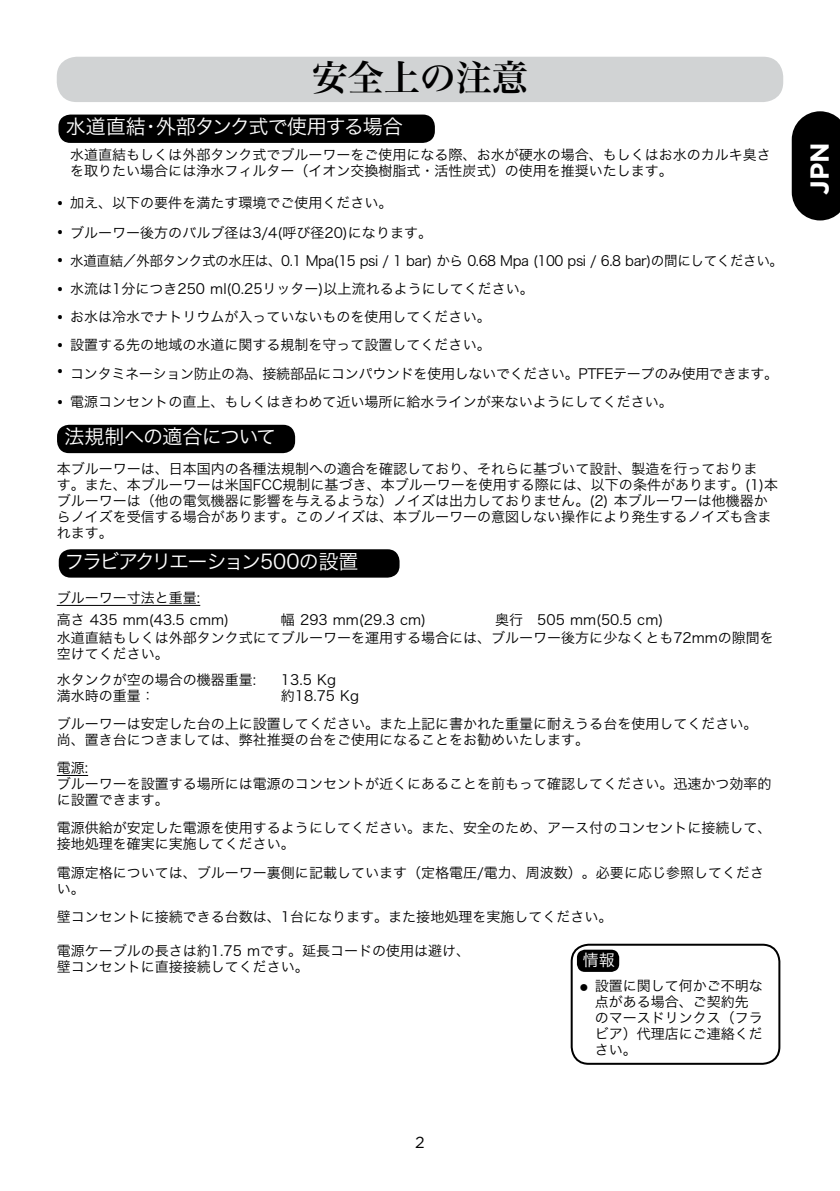
<style>
.page{position:relative;width:840px;height:1191px;background:#fff}
.page>*{position:absolute;margin:0;border:0;box-sizing:border-box;transform-origin:0 0}
.t1{font:36px "Hira Min Pro N W6";color:#000}
.t2{font:700 26px "Gotham";color:#fff}
.t3{font:20px "Hira Kaku Pro N W3";letter-spacing:-.05em;color:#fff}
.t4{font:20px "Hira Kaku Pro N W3";letter-spacing:-.075em;color:#fff}
.t5{font:20px "Hira Kaku Pro N W3";letter-spacing:-.03em;color:#fff}
.t6{font:16px "Hiragino Sans GB W3";color:#fff}
.t7{font:16px "Gotham";color:#000}
.t8{font:16px "Arial";color:#000}
.t9{font:14px/16px "Hira Kaku Pro N W3";color:#000}
.t10{font:700 14px/28.4px "Gotham";color:#000;text-align:justify;scale:.95 1}
</style>
<div class="page">
<hr style="left:57px;top:605px;width:143px;height:1px;background:#000">
<hr style="left:57px;top:775px;width:31px;height:1px;background:#000">
<svg style="left:791px;top:111px;width:48px;height:109px;background:#181818"></svg>
<div style="left:57px;top:57px;width:725px;height:45px;background:#d1d3d4;border-radius:20px"></div>
<div style="left:57px;top:425px;width:238px;height:28px;background:#000;border-radius:12px"></div>
<div style="left:59px;top:549px;width:340px;height:28px;background:#000;border-radius:12px"></div>
<div style="left:576px;top:949px;width:43px;height:23px;background:#000;border-radius:8px"></div>
<div style="left:570px;top:943px;width:210px;height:121px;border:2px solid #000;border-radius:17px"></div>
<div style="left:58px;top:115px;width:376px;height:28px;background:#000;border-radius:12px"></div>
<h1 class="t1" style="left:312px;top:46px;width:217px">安全上の注意</h1>
<h3 class="t3" style="left:66px;top:109px;width:338px">水道直結・外部タンク式で使用する場合</h3>
<p class="t10" style="left:57px;top:188px;width:9px">• • • • • •</p>
<p class="t10" style="left:57px;top:357px;width:9px">•</p>
<p class="t10" style="left:57px;top:388px;width:9px">•</p>
<p class="t9" style="left:70px;top:146px;width:702px">水道直結もしくは外部タンク式でブルーワーをご使用になる際、お水が硬水の場合、もしくはお水のカルキ臭さを取りたい場合には浄水フィルター（イオン交換樹脂式・活性炭式）の使用を推奨いたします。</p>
<p class="t9" style="left:70px;top:187px;width:363px;line-height:30px">加え、以下の要件を満たす環境でご使用ください。<br>ブルーワー後方のバルブ径は3/4(呼び径20)になります。</p>
<p class="t9" style="left:70px;top:246px;width:714px;line-height:28px">水道直結／外部タンク式の水圧は、0.1 Mpa(15 psi / 1 bar) から 0.68 Mpa (100 psi / 6.8 bar)の間にしてください。水流は1分につき250 ml(0.25リッター)以上流れるようにしてください。<br>お水は冷水でナトリウムが入っていないものを使用してください。<br>設置する先の地域の水道に関する規制を守って設置してください。<br>コンタミネーション防止の為、接続部品にコンパウンドを使用しないでください。PTFEテープのみ使用できます。電源コンセントの直上、もしくはきわめて近い場所に給水ラインが来ないようにしてください。</p>
<h3 class="t5" style="left:64px;top:419px;width:213px">法規制への適合について</h3>
<p class="t9" style="left:57px;top:459px;width:722px">本ブルーワーは、日本国内の各種法規制への適合を確認しており、それらに基づいて設計、製造を行っておりま<br>す。また、本ブルーワーは米国FCC規制に基づき、本ブルーワーを使用する際には、以下の条件があります。(1)本ブルーワーは（他の電気機器に影響を与えるような）ノイズは出力しておりません。(2) 本ブルーワーは他機器からノイズを受信する場合があります。このノイズは、本ブルーワーの意図しない操作により発生するノイズも含まれます。</p>
<h3 class="t4" style="left:65px;top:543px;width:295px">フラビアクリエーション500の設置</h3>
<p class="t9" style="left:57px;top:586px;width:174px;line-height:22px">ブルーワー寸法と重量:<br>高さ 435 mm(43.5 cmm)</p>
<p class="t9" style="left:57px;top:610px;width:718px;line-height:18px;text-indent:438px">奥行　505 mm(50.5 cm)<br>水道直結もしくは外部タンク式にてブルーワーを運用する場合には、ブルーワー後方に少なくとも72mmの隙間を</p>
<p class="t9" style="left:57px;top:640px;width:201px;line-height:26px">空けてください。<br>水タンクが空の場合の機器重量:</p>
<p class="t9" style="left:281px;top:611px;width:147px">幅 293 mm(29.3 cm)</p>
<p class="t9" style="left:281px;top:671px;width:56px">13.5 Kg</p>
<p class="t9" style="left:57px;top:687px;width:113px">満水時の重量：　</p>
<p class="t9" style="left:57px;top:681px;width:701px;line-height:28px;text-indent:224px">約18.75 Kg<br>ブルーワーは安定した台の上に設置してください。また上記に書かれた重量に耐えうる台を使用してください。</p>
<p class="t9" style="left:57px;top:725px;width:533px;line-height:28px">尚、置き台につきましては、弊社推奨の台をご使用になることをお勧めいたします。電源:</p>
<p class="t9" style="left:57px;top:775px;width:715px">ブルーワーを設置する場所には電源のコンセントが近くにあることを前もって確認してください。迅速かつ効率的に設置できます。</p>
<p class="t9" style="left:57px;top:819px;width:715px">電源供給が安定した電源を使用するようにしてください。また、安全のため、アース付のコンセントに接続して、接地処理を確実に実施してください。</p>
<p class="t9" style="left:57px;top:863px;width:708px">電源定格については、ブルーワー裏側に記載しています（定格電圧/電力、周波数）。必要に応じ参照してください。</p>
<p class="t9" style="left:57px;top:907px;width:557px">壁コンセントに接続できる台数は、1台になります。また接地処理を実施してください。</p>
<p class="t9" style="left:57px;top:941px;width:415px">電源ケーブルの長さは約1.75 mです。延長コードの使用は避け、壁コンセントに直接接続してください。</p>
<p class="t6" style="left:582px;top:950px;width:33px">情報</p>
<p class="t7" style="left:415px;top:1133px;width:11px">2</p>
<p class="t8" style="left:579px;top:976px;width:11px">●</p>
<p class="t9" style="left:594px;top:976px;width:169px">設置に関して何かご不明な点がある場合、ご契約先のマースドリンクス（フラビア）代理店にご連絡ください。</p>
<h2 class="t2" style="left:802px;top:195px;width:54px;rotate:-90deg">JPN</h2>
</div>
